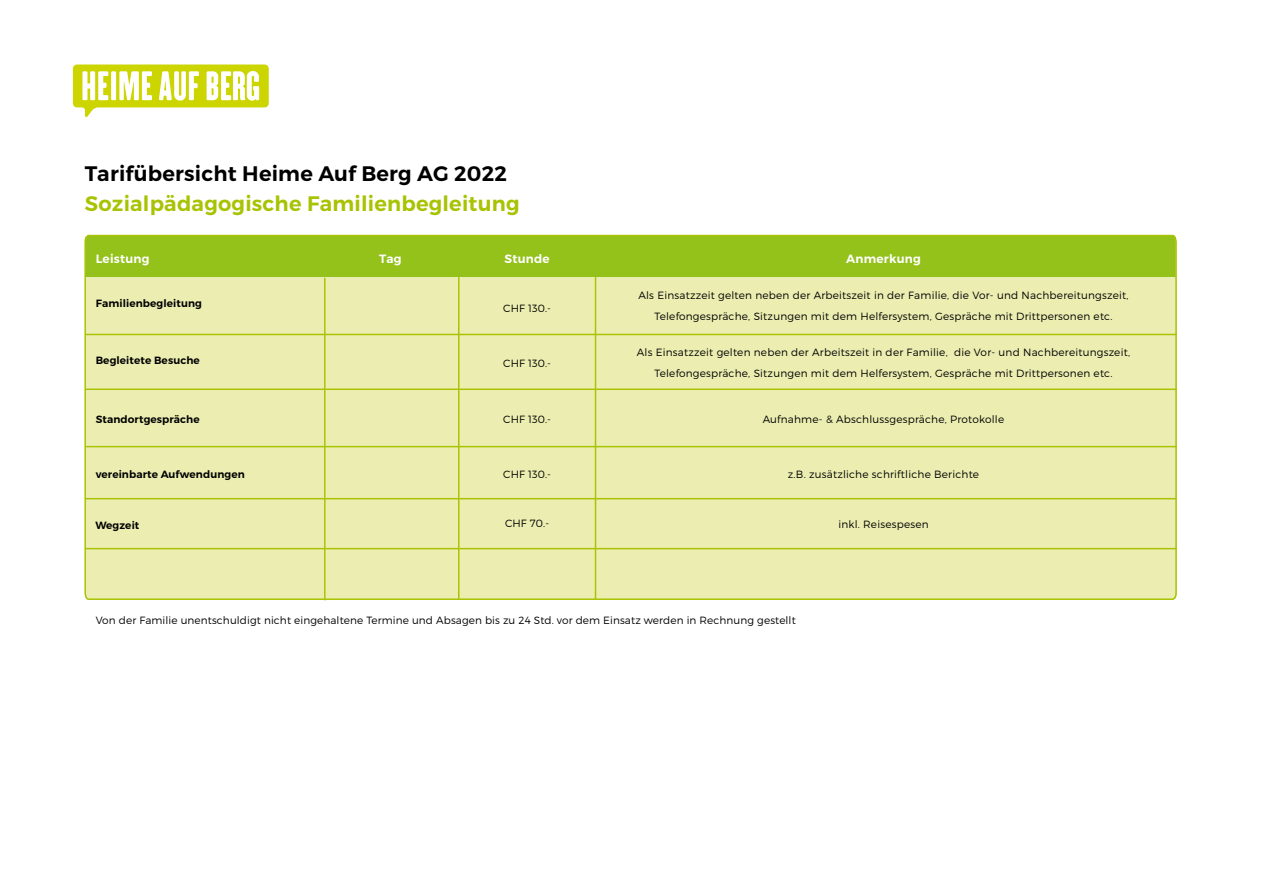
<style>
.page{position:relative;width:1263px;height:893px;background:#fff}
.page>*{position:absolute;margin:0;border:0;box-sizing:border-box;transform-origin:0 0}
.t1{font:600 21px "Montserrat";letter-spacing:.01em;color:#a8c303}
.t2{font:600 21px "Montserrat";letter-spacing:.01em;color:#000}
.t3{font:600 12px "Montserrat";letter-spacing:.02em;color:#fff}
.t4{font:300 10.5px/21px "Montserrat";letter-spacing:.02em;color:#000;text-align:center}
.t5{font:600 10.5px "Montserrat";letter-spacing:.01em;color:#000}
</style>
<div class="page">
<svg style="left:73px;top:65px;width:196px;height:52px"></svg>
<svg style="left:84px;top:234px;width:1093px;height:367px;background:#e0e89d"></svg>
<hr style="left:85px;top:334px;width:1092px;height:1px;background:#a8c303">
<hr style="left:324px;top:278px;width:2px;height:322px;background:#a8c303">
<hr style="left:458px;top:277px;width:1px;height:323px;background:#a8c303">
<hr style="left:595px;top:277px;width:1px;height:323px;background:#a8c303">
<hr style="left:85px;top:389px;width:1092px;height:1px;background:#a8c303">
<hr style="left:86px;top:446px;width:1091px;height:1px;background:#a8c303">
<hr style="left:85px;top:498px;width:1091px;height:1px;background:#a8c303">
<hr style="left:85px;top:548px;width:1092px;height:1px;background:#a8c303">
<h1 class="t2" style="left:85px;top:161px;width:424px">Tarifübersicht Heime Auf Berg AG 2022</h1>
<h1 class="t1" style="left:85px;top:191px;width:436px">Sozialpädagogische Familienbegleitung</h1>
<p class="t3" style="left:96px;top:251px;width:55px">Leistung</p>
<p class="t5" style="left:96px;top:296px;width:108px">Familienbegleitung</p>
<p class="t3" style="left:504px;top:251px;width:47px">Stunde</p>
<p class="t3" style="left:846px;top:251px;width:76px">Anmerkung</p>
<p class="t4" style="left:638px;top:285px;width:492px">Als Einsatzzeit gelten neben der Arbeitszeit in der Familie, die Vor- und Nachbereitungszeit,<br>Telefongespräche, Sitzungen mit dem Helfersystem, Gespräche mit Drittpersonen etc.</p>
<p class="t3" style="left:379px;top:251px;width:24px">Tag</p>
<p class="t4" style="left:503px;top:297px;width:49px">CHF 130.-</p>
<p class="t5" style="left:96px;top:354px;width:106px">Begleitete Besuche</p>
<p class="t4" style="left:503px;top:352px;width:49px">CHF 130.-</p>
<p class="t4" style="left:637px;top:342px;width:495px">Als Einsatzzeit gelten neben der Arbeitszeit in der Familie, die Vor- und Nachbereitungszeit,<br>Telefongespräche, Sitzungen mit dem Helfersystem, Gespräche mit Drittpersonen etc.</p>
<p class="t5" style="left:96px;top:413px;width:105px">Standortgespräche</p>
<p class="t4" style="left:503px;top:409px;width:49px">CHF 130.-</p>
<p class="t4" style="left:763px;top:409px;width:243px">Aufnahme- &amp; Abschlussgespräche, Protokolle</p>
<p class="t5" style="left:96px;top:468px;width:151px">vereinbarte Aufwendungen</p>
<p class="t4" style="left:503px;top:464px;width:49px">CHF 130.-</p>
<p class="t4" style="left:788px;top:464px;width:193px">z.B. zusätzliche schriftliche Berichte</p>
<p class="t5" style="left:96px;top:519px;width:45px">Wegzeit</p>
<p class="t4" style="left:505px;top:513px;width:46px">CHF 70.-</p>
<p class="t4" style="left:838px;top:514px;width:92px">inkl. Reisespesen</p>
<p class="t4" style="left:96px;top:610px;width:701px">Von der Familie unentschuldigt nicht eingehaltene Termine und Absagen bis zu 24 Std. vor dem Einsatz werden in Rechnung gestellt</p>
</div>
